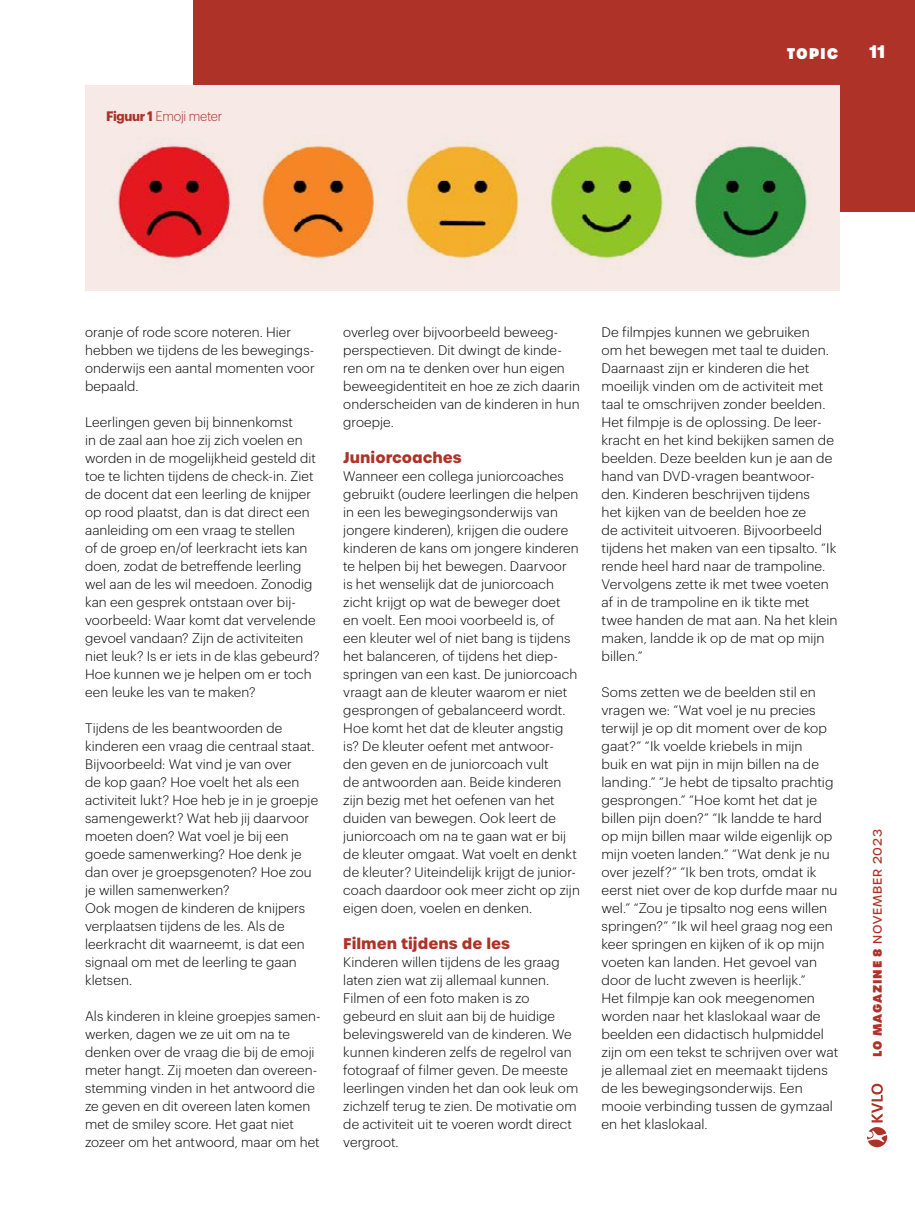
<style>
.page{position:relative;width:915px;height:1212px;background:#fff}
.page>*{position:absolute;margin:0;border:0;box-sizing:border-box;transform-origin:0 0}
.t1{font:900 18px "GT Walsheim Pro";color:#fff}
.t2{font:700 15px "Urbane";color:#af3229}
.t3{font:800 15px "Urbane";letter-spacing:.06em;color:#fff}
.t4{font:300 13.5px/18px "Graphik";letter-spacing:.01em;color:#000}
.t5{font:300 13.5px "Graphik";letter-spacing:-.025em;color:#af3229;scale:.95 1}
.t6{font:500 12px "Urbane";letter-spacing:.075em;color:#af3229}
.s1{font-weight:700}
.s2{font-weight:800}
</style>
<div class="page">
<div style="left:193px;top:0;width:721px;height:211px;background:#af3229"></div>
<svg style="left:867px;top:1084px;width:19px;height:63px"></svg>
<div style="left:85px;top:85px;width:753px;height:206px;background:#f7eae6"></div>
<img style="left:117px;top:135px;width:691px;height:136px">
<p class="t5" style="left:106px;top:106px;width:124px"><span class="s1">Figuur 1</span> Emoji meter</p>
<p class="t3" style="left:786px;top:43px;width:53px">TOPIC</p>
<h1 class="t1" style="left:868px;top:40px;width:17px">11</h1>
<p class="t4" style="left:85px;top:322px;width:231px">oranje of rode score noteren. Hier hebben we tijdens de les bewegings&shy;onderwijs een aantal momenten voor bepaald.</p>
<p class="t4" style="left:85px;top:412px;width:236px">Leerlingen geven bij binnenkomst<br>in de zaal aan hoe zij zich voelen en worden in de mogelijkheid gesteld dit toe te lichten tijdens de check-in. Ziet de docent dat een leerling de knijper op rood plaatst, dan is dat direct een aanleiding om een vraag te stellen<br>of de groep en/of leerkracht iets kan doen, zodat de betreffende leerling wel aan de les wil meedoen. Zonodig kan een gesprek ontstaan over bij&shy;voorbeeld: Waar komt dat vervelende gevoel vandaan? Zijn de activiteiten niet leuk? Is er iets in de klas gebeurd?<br>Hoe kunnen we je helpen om er toch een leuke les van te maken?</p>
<p class="t4" style="left:85px;top:718px;width:234px">Tijdens de les beantwoorden de kinderen een vraag die centraal staat.<br>Bijvoorbeeld: Wat vind je van over<br>de kop gaan? Hoe voelt het als een activiteit lukt? Hoe heb je in je groepje samengewerkt? Wat heb jij daarvoor moeten doen? Wat voel je bij een goede samenwerking? Hoe denk je dan over je groepsgenoten? Hoe zou je willen samenwerken?<br>Ook mogen de kinderen de knijpers verplaatsen tijdens de les. Als de leerkracht dit waarneemt, is dat een signaal om met de leerling te gaan kletsen.</p>
<p class="t4" style="left:85px;top:1006px;width:237px">Als kinderen in kleine groepjes samen&shy;werken, dagen we ze uit om na te denken over de vraag die bij de emoji meter hangt. Zij moeten dan overeen&shy;stemming vinden in het antwoord die ze geven en dit overeen laten komen met de smiley score. Het gaat niet zozeer om het antwoord, maar om het</p>
<p class="t4" style="left:343px;top:322px;width:238px">overleg over bijvoorbeeld beweeg&shy;perspectieven. Dit dwingt de kinde&shy;ren om na te denken over hun eigen beweegidentiteit en hoe ze zich daarin onderscheiden van de kinderen in hun groepje.</p>
<p class="t2" style="left:343px;top:447px;width:120px">Juniorcoaches</p>
<p class="t4" style="left:343px;top:466px;width:238px">Wanneer een collega juniorcoaches gebruikt (oudere leerlingen die helpen in een les bewegingsonderwijs van jongere kinderen), krijgen die oudere kinderen de kans om jongere kinderen te helpen bij het bewegen. Daarvoor<br>is het wenselijk dat de juniorcoach zicht krijgt op wat de beweger doet<br>en voelt. Een mooi voorbeeld is, of een kleuter wel of niet bang is tijdens het balanceren, of tijdens het diep&shy;springen van een kast. De juniorcoach vraagt aan de kleuter waarom er niet gesprongen of gebalanceerd wordt.<br>Hoe komt het dat de kleuter angstig is? De kleuter oefent met antwoor&shy;den geven en de juniorcoach vult<br>de antwoorden aan. Beide kinderen zijn bezig met het oefenen van het duiden van bewegen. Ook leert de juniorcoach om na te gaan wat er bij de kleuter omgaat. Wat voelt en denkt de kleuter? Uiteindelijk krijgt de junior&shy;coach daardoor ook meer zicht op zijn eigen doen, voelen en denken.</p>
<p class="t2" style="left:343px;top:933px;width:168px">Filmen tijdens de les</p>
<p class="t4" style="left:343px;top:952px;width:236px">Kinderen willen tijdens de les graag laten zien wat zij allemaal kunnen.<br>Filmen of een foto maken is zo gebeurd en sluit aan bij de huidige belevingswereld van de kinderen. We kunnen kinderen zelfs de regelrol van fotograaf of filmer geven. De meeste leerlingen vinden het dan ook leuk om zichzelf terug te zien. De motivatie om de activiteit uit te voeren wordt direct vergroot.</p>
<p class="t4" style="left:601px;top:322px;width:237px">De filmpjes kunnen we gebruiken<br>om het bewegen met taal te duiden.<br>Daarnaast zijn er kinderen die het moeilijk vinden om de activiteit met taal te omschrijven zonder beelden.<br>Het filmpje is de oplossing. De leer&shy;kracht en het kind bekijken samen de beelden. Deze beelden kun je aan de hand van DVD-vragen beantwoor&shy;den. Kinderen beschrijven tijdens<br>het kijken van de beelden hoe ze<br>de activiteit uitvoeren. Bijvoorbeeld tijdens het maken van een tipsalto. “Ik rende heel hard naar de trampoline.<br>Vervolgens zette ik met twee voeten af in de trampoline en ik tikte met twee handen de mat aan. Na het klein maken, landde ik op de mat op mijn billen.”</p>
<p class="t4" style="left:601px;top:682px;width:238px">Soms zetten we de beelden stil en vragen we: “Wat voel je nu precies terwijl je op dit moment over de kop gaat?” “Ik voelde kriebels in mijn<br>buik en wat pijn in mijn billen na de landing.” “Je hebt de tipsalto prachtig gesprongen.” “Hoe komt het dat je billen pijn doen?” “Ik landde te hard op mijn billen maar wilde eigenlijk op mijn voeten landen.” “Wat denk je nu over jezelf?” “Ik ben trots, omdat ik eerst niet over de kop durfde maar nu wel.” “Zou je tipsalto nog eens willen springen?” ”Ik wil heel graag nog een keer springen en kijken of ik op mijn voeten kan landen. Het gevoel van door de lucht zweven is heerlijk.”<br>Het filmpje kan ook meegenomen worden naar het klaslokaal waar de beelden een didactisch hulpmiddel zijn om een tekst te schrijven over wat je allemaal ziet en meemaakt tijdens de les bewegingsonderwijs. Een mooie verbinding tussen de gymzaal en het klaslokaal.</p>
<p class="t6" style="left:869px;top:1057px;width:229px;rotate:-90deg"><span class="s2">LO MAGAZINE 8</span> NOVEMBER 2023</p>
</div>
